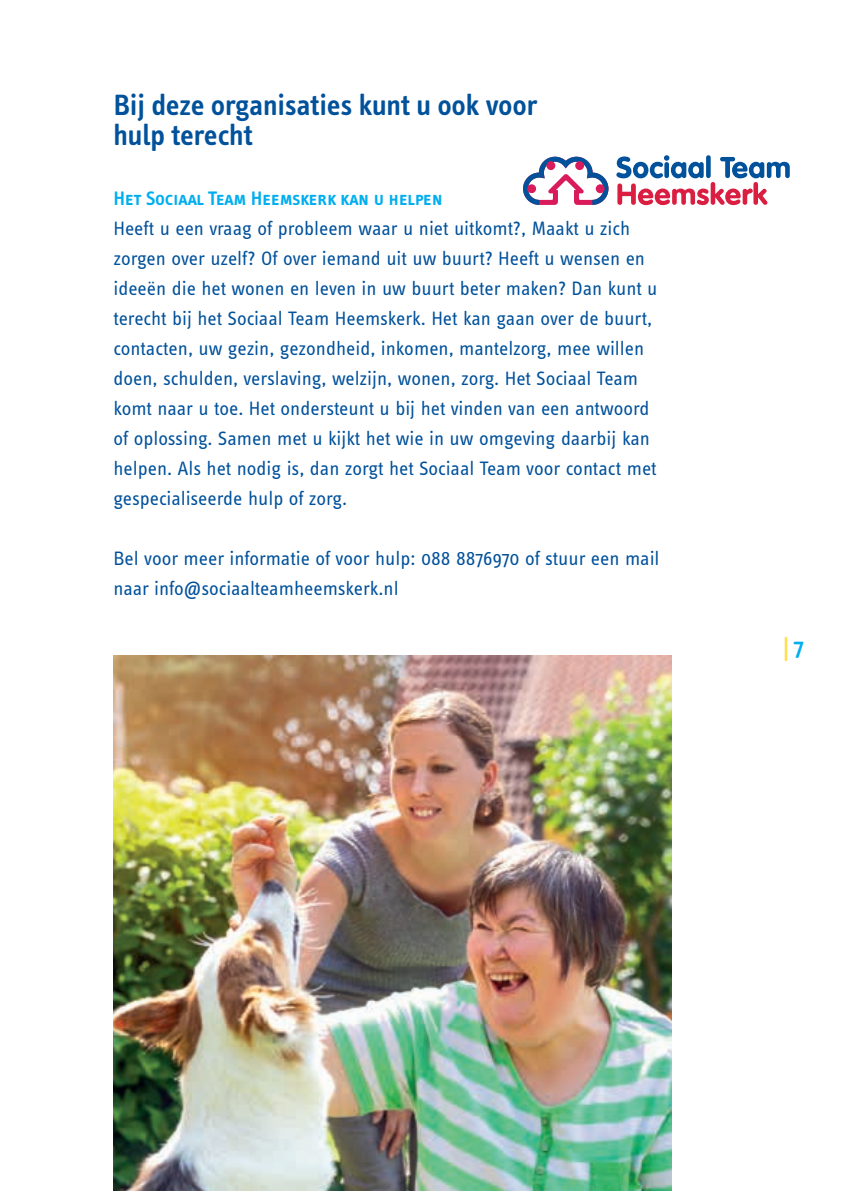
<style>
.page{position:relative;width:842px;height:1191px;background:#fff}
.page>*{position:absolute;margin:0;border:0;box-sizing:border-box;transform-origin:0 0}
.t1{font:600 30px/30px "Info Text";color:#01519b}
.t2{font:600 24px "Info Text";color:#ffde4e}
.t3{font:20px/30px "Info Text Pro";color:#01519b}
.t4{font:20px "Info Text Semi Bold Caps";color:#00aeef}
.s1{color:#00aeef}
</style>
<div class="page">
<img style="left:113px;top:655px;width:559px;height:536px">
<svg style="left:523px;top:157px;width:85px;height:48px"></svg>
<div style="left:527px;top:184px;width:9px;height:9px;background:#d91a5b;border-radius:50%"></div>
<div style="left:596px;top:184px;width:9px;height:9px;background:#d91a5b;border-radius:50%"></div>
<div style="left:575px;top:161px;width:9px;height:9px;background:#d91a5b;border-radius:50%"></div>
<div style="left:546px;top:161px;width:9px;height:9px;background:#d91a5b;border-radius:50%"></div>
<svg style="left:616px;top:155px;width:174px;height:50px"></svg>
<h1 class="t1" style="left:113px;top:90px;width:425px">Bij deze organisaties kunt u ook voor hulp terecht</h1>
<p class="t4" style="left:113px;top:187px;width:331px">Het Sociaal Team Heemskerk kan u helpen</p>
<p class="t3" style="left:113px;top:213px;width:545px">Heeft u een vraag of probleem waar u niet uitkomt?, Maakt u zich zorgen over uzelf? Of over iemand uit uw buurt? Heeft u wensen en ideeën die het wonen en leven in uw buurt beter maken? Dan kunt u terecht bij het Sociaal Team Heemskerk. Het kan gaan over de buurt, contacten, uw gezin, gezondheid, inkomen, mantelzorg, mee willen doen, schulden, verslaving, welzijn, wonen, zorg. Het Sociaal Team komt naar u toe. Het ondersteunt u bij het vinden van een antwoord of oplossing. Samen met u kijkt het wie in uw omgeving daarbij kan helpen. Als het nodig is, dan zorgt het Sociaal Team voor contact met gespecialiseerde hulp of zorg.</p>
<p class="t3" style="left:113px;top:543px;width:548px">Bel voor meer informatie of voor hulp: 088 8876970 of stuur een mail naar info@sociaalteamheemskerk.nl</p>
<p class="t2" style="left:783px;top:634px;width:22px">|<span class="s1">7</span></p>
</div>
